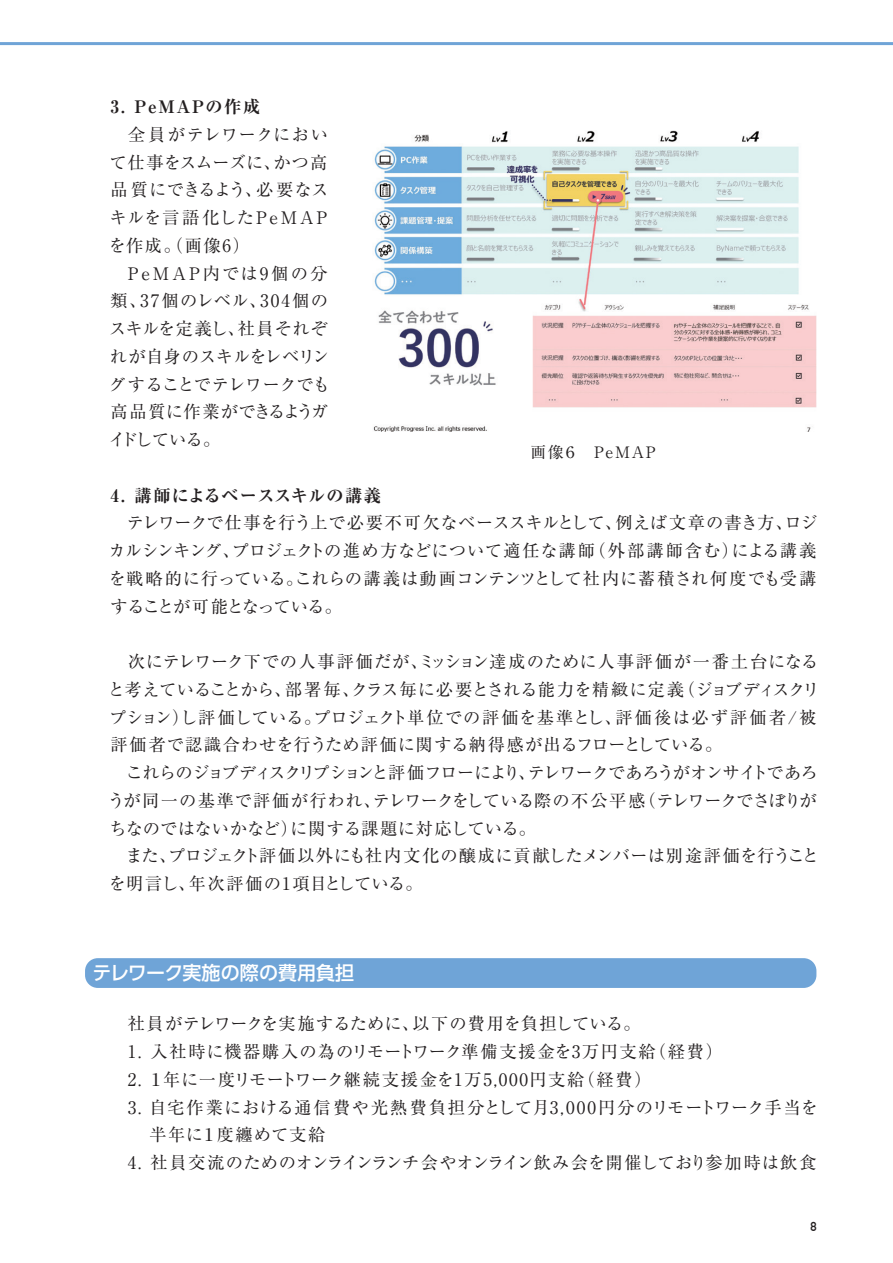
<style>
.page{position:relative;width:893px;height:1263px;background:#fff}
.page>*{position:absolute;margin:0;border:0;box-sizing:border-box;transform-origin:0 0}
.t1{font:500 19.05px "UD Shin Go Pr 6";color:#fff}
.t2{font:17.25px/27.8px "Ryumin Pr 6 N";letter-spacing:.025em;color:#231f20;text-align:justify}
.t3{font:17.25px/27.8px "Ryumin Pr 6 N";color:#231f20}
.t4{font:17.25px/27.8px "Ryumin Pr 6 N";letter-spacing:.045em;color:#231f20}
.t5{font:17.25px "Ryumin Pr 6 N";letter-spacing:.065em;color:#231f20}
.t6{font:17.25px "Ryumin Pr 6 N";letter-spacing:.06em;color:#231f20}
.t7{font:700 expanded 17.25px "Ryumin Pr 6 N";letter-spacing:.035em;color:#231f20}
.t8{font:700 expanded 17.25px "Ryumin Pr 6 N";letter-spacing:.1em;color:#231f20}
.t9{font:15.75px "Ryumin Pr 6 N";letter-spacing:.1em;color:#231f20}
.t10{font:700 12.75px "DIN Alternate";color:#231f20}
</style>
<div class="page">
<div style="left:85px;top:958px;width:731px;height:30px;background:#6fa4d7;border-radius:13px"></div>
<hr style="left:0;top:42px;width:893px;height:3px;background:#6fa4d7">
<img style="left:373px;top:130px;width:443px;height:301px">
<p class="t8" style="left:111px;top:93px;width:151px">3. PeMAPの作成</p>
<p class="t2" style="left:109px;top:119px;width:222px;text-indent:19px">全員がテレワークにおいて仕事をスムーズに、かつ高品質にできるよう、必要なスキルを言語化したPeMAPを作成。（画像6）</p>
<p class="t2" style="left:109px;top:258px;width:223px;text-align:left;text-indent:19px">PeMAP内では9個の分類、37個のレベル、304個のスキルを定義し、社員それぞれが自身のスキルをレベリングすることでテレワークでも高品質に作業ができるようガイドしている。</p>
<p class="t7" style="left:111px;top:482px;width:272px">4. 講師によるベーススキルの講義</p>
<p class="t2" style="left:109px;top:508px;width:710px;text-indent:18px">テレワークで仕事を行う上で必要不可欠なベーススキルとして、例えば文章の書き方、ロジカルシンキング、プロジェクトの進め方などについて適任な講師（外部講師含む）による講義を戦略的に行っている。これらの講義は動画コンテンツとして社内に蓄積され何度でも受講することが可能となっている。</p>
<p class="t2" style="left:108px;top:647px;width:713px;text-align:left;text-indent:20px">次にテレワーク下での人事評価だが、ミッション達成のために人事評価が一番土台になると考えていることから、部署毎、クラス毎に必要とされる能力を精緻に定義（ジョブディスクリプション）し評価している。プロジェクト単位での評価を基準とし、評価後は必ず評価者/被評価者で認識合わせを行うため評価に関する納得感が出るフローとしている。</p>
<p class="t2" style="left:108px;top:758px;width:712px;text-indent:18px">これらのジョブディスクリプションと評価フローにより、テレワークであろうがオンサイトであろうが同一の基準で評価が行われ、テレワークをしている際の不公平感（テレワークでさぼりがちなのではないかなど）に関する課題に対応している。</p>
<p class="t3" style="left:109px;top:841px;width:712px;text-indent:17px">また、プロジェクト評価以外にも社内文化の醸成に貢献したメンバーは別途評価を行うことを明言し、年次評価の1項目としている。</p>
<p class="t9" style="left:531px;top:440px;width:127px">画像６　PeMAP</p>
<p class="t1" style="left:92px;top:957px;width:263px">テレワーク実施の際の費用負担</p>
<p class="t3" style="left:128px;top:1009px;width:514px">社員がテレワークを実施するために、以下の費用を負担している。</p>
<p class="t5" style="left:128px;top:1038px;width:597px">1. 入社時に機器購入の為のリモートワーク準備支援金を3万円支給（経費）</p>
<p class="t6" style="left:128px;top:1066px;width:525px">2. １年に一度リモートワーク継続支援金を1万5,000円支給（経費）</p>
<p class="t4" style="left:149px;top:1092px;width:671px;text-indent:-21px">3. 自宅作業における通信費や光熱費負担分として月3,000円分のリモートワーク手当を半年に１度纏めて支給</p>
<p class="t3" style="left:128px;top:1148px;width:690px">4. 社員交流のためのオンラインランチ会やオンライン飲み会を開催しており参加時は飲食</p>
<p class="t10" style="left:810px;top:1217px;width:8px">8</p>
</div>
